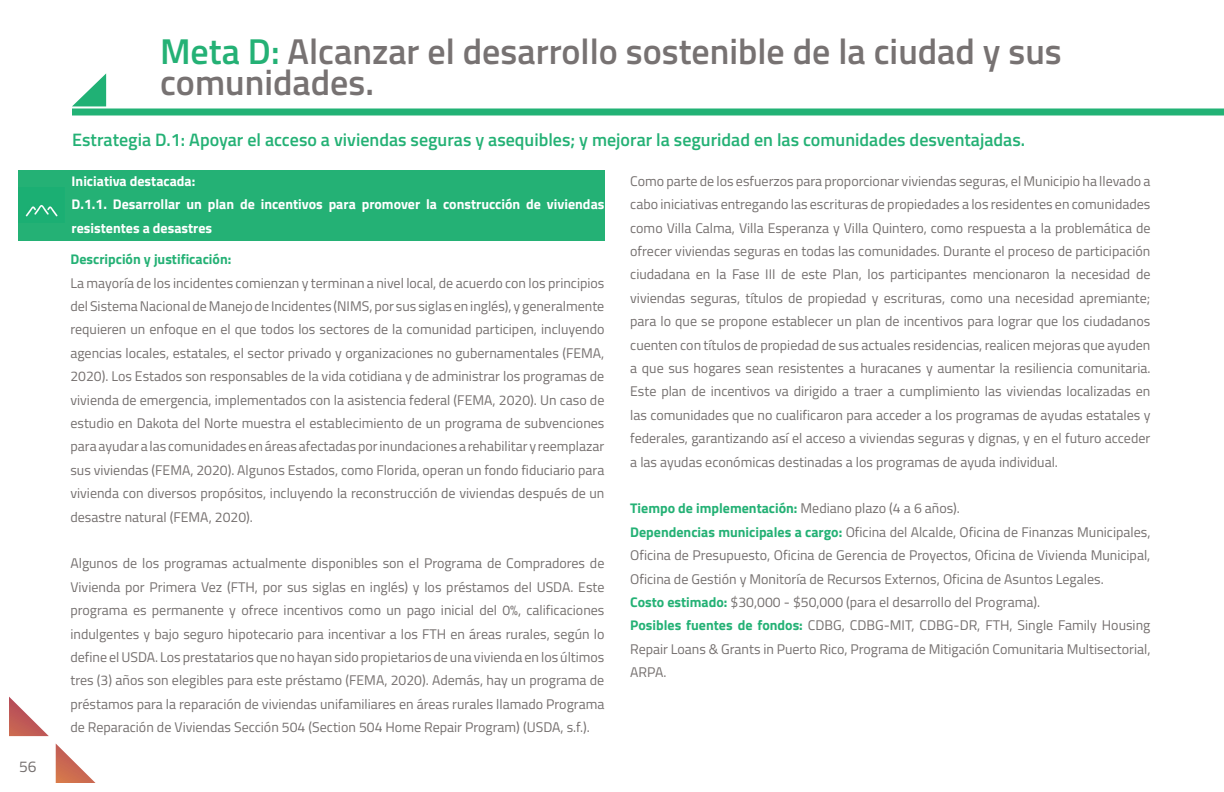
<style>
.page{position:relative;width:1224px;height:792px;background:#fff}
.page>*{position:absolute;margin:0;border:0;box-sizing:border-box;transform-origin:0 0}
.indices_titulo{font:600 36px/31.2px "Titillium Web";color:#777272}
.Subtítulo_Sección_Estrategia{font:600 18px "Titillium Web";color:#24b175}
.t1{font:15.6px "Titillium Web";color:#75706f}
.Body_Copy{font:14px/23.4px "Titillium Web";color:#75706f;text-align:justify}
.Body_Copy-2{font:700 14px/23.4px "Titillium Web";color:#fff}
.Body_Copy-3{font:700 14px "Titillium Web";color:#24b175}
.s1{color:#24b175}
.s2{font-weight:400;color:#75706f}
.s3{font-weight:700;color:#24b175}
</style>
<div class="page">
<div style="left:72px;top:108px;width:1152px;height:8px;background:#22b275"></div>
<svg style="left:56px;top:744px;width:40px;height:39px"></svg>
<svg style="left:9px;top:697px;width:40px;height:39px"></svg>
<svg style="left:72px;top:73px;width:34px;height:33px"></svg>
<div style="left:18px;top:170px;width:54px;height:70px;background:#24b175"></div>
<div style="left:72px;top:170px;width:532px;height:70px;background:#24b175"></div>
<img style="left:25px;top:204px;width:33px;height:13px">
<p class="t1" style="left:19px;top:755px;width:19px">56</p>
<p class="indices_titulo" style="left:160px;top:34px;width:903px"><span class="s1">Meta D:</span> Alcanzar el desarrollo sostenible de la ciudad y sus comunidades.</p>
<p class="Subtítulo_Sección_Estrategia" style="left:72px;top:126px;width:954px">Estrategia D.1: Apoyar el acceso a viviendas seguras y asequibles; y mejorar la seguridad en las comunidades desventajadas.</p>
<p class="Body_Copy-2" style="left:72px;top:168px;width:125px">Iniciativa destacada:</p>
<p class="Body_Copy-2" style="left:72px;top:192px;width:534px">D.1.1. Desarrollar un plan de incentivos para promover la construcción de viviendas resistentes a desastres</p>
<p class="Body_Copy-3" style="left:70px;top:249px;width:162px">Descripción y justificación:</p>
<p class="Body_Copy" style="left:70px;top:270px;width:536px">La mayoría de los incidentes comienzan y terminan a nivel local, de acuerdo con los principios del Sistema Nacional de Manejo de Incidentes (NIMS, por sus siglas en inglés), y generalmente requieren un enfoque en el que todos los sectores de la comunidad participen, incluyendo agencias locales, estatales, el sector privado y organizaciones no gubernamentales (FEMA, 2020). Los Estados son responsables de la vida cotidiana y de administrar los programas de vivienda de emergencia, implementados con la asistencia federal (FEMA, 2020). Un caso de estudio en Dakota del Norte muestra el establecimiento de un programa de subvenciones para ayudar a las comunidades en áreas afectadas por inundaciones a rehabilitar y reemplazar sus viviendas (FEMA, 2020). Algunos Estados, como Florida, operan un fondo fiduciario para vivienda con diversos propósitos, incluyendo la reconstrucción de viviendas después de un desastre natural (FEMA, 2020).</p>
<p class="Body_Copy" style="left:70px;top:551px;width:536px">Algunos de los programas actualmente disponibles son el Programa de Compradores de Vivienda por Primera Vez (FTH, por sus siglas en inglés) y los préstamos del USDA. Este programa es permanente y ofrece incentivos como un pago inicial del 0%, calificaciones indulgentes y bajo seguro hipotecario para incentivar a los FTH en áreas rurales, según lo define el USDA. Los prestatarios que no hayan sido propietarios de una vivienda en los últimos tres (3) años son elegibles para este préstamo (FEMA, 2020). Además, hay un programa de préstamos para la reparación de viviendas unifamiliares en áreas rurales llamado Programa de Reparación de Viviendas Sección 504 (Section 504 Home Repair Program) (USDA, s.f.).</p>
<p class="Body_Copy" style="left:630px;top:168px;width:522px">Como parte de los esfuerzos para proporcionar viviendas seguras, el Municipio ha llevado a cabo iniciativas entregando las escrituras de propiedades a los residentes en comunidades como Villa Calma, Villa Esperanza y Villa Quintero, como respuesta a la problemática de ofrecer viviendas seguras en todas las comunidades. Durante el proceso de participación ciudadana en la Fase III de este Plan, los participantes mencionaron la necesidad de viviendas seguras, títulos de propiedad y escrituras, como una necesidad apremiante; para lo que se propone establecer un plan de incentivos para lograr que los ciudadanos cuenten con títulos de propiedad de sus actuales residencias, realicen mejoras que ayuden a que sus hogares sean resistentes a huracanes y aumentar la resiliencia comunitaria.<br>Este plan de incentivos va dirigido a traer a cumplimiento las viviendas localizadas en las comunidades que no cualificaron para acceder a los programas de ayudas estatales y federales, garantizando así el acceso a viviendas seguras y dignas, y en el futuro acceder a las ayudas económicas destinadas a los programas de ayuda individual.</p>
<p class="Body_Copy-3" style="left:630px;top:498px;width:331px">Tiempo de implementación: <span class="s2">Mediano plazo (4 a 6 años).</span></p>
<p class="Body_Copy" style="left:630px;top:519px;width:522px"><span class="s3">Dependencias municipales a cargo:</span> Oficina del Alcalde, Oficina de Finanzas Municipales, Oficina de Presupuesto, Oficina de Gerencia de Proyectos, Oficina de Vivienda Municipal, Oficina de Gestión y Monitoría de Recursos Externos, Oficina de Asuntos Legales.</p>
<p class="Body_Copy" style="left:630px;top:590px;width:411px"><span class="s3">Costo estimado:</span> $30,000 - $50,000 (para el desarrollo del Programa).</p>
<p class="Body_Copy" style="left:630px;top:613px;width:522px"><span class="s3">Posibles fuentes de fondos:</span> CDBG, CDBG-MIT, CDBG-DR, FTH, Single Family Housing Repair Loans &amp; Grants in Puerto Rico, Programa de Mitigación Comunitaria Multisectorial, ARPA.</p>
</div>
